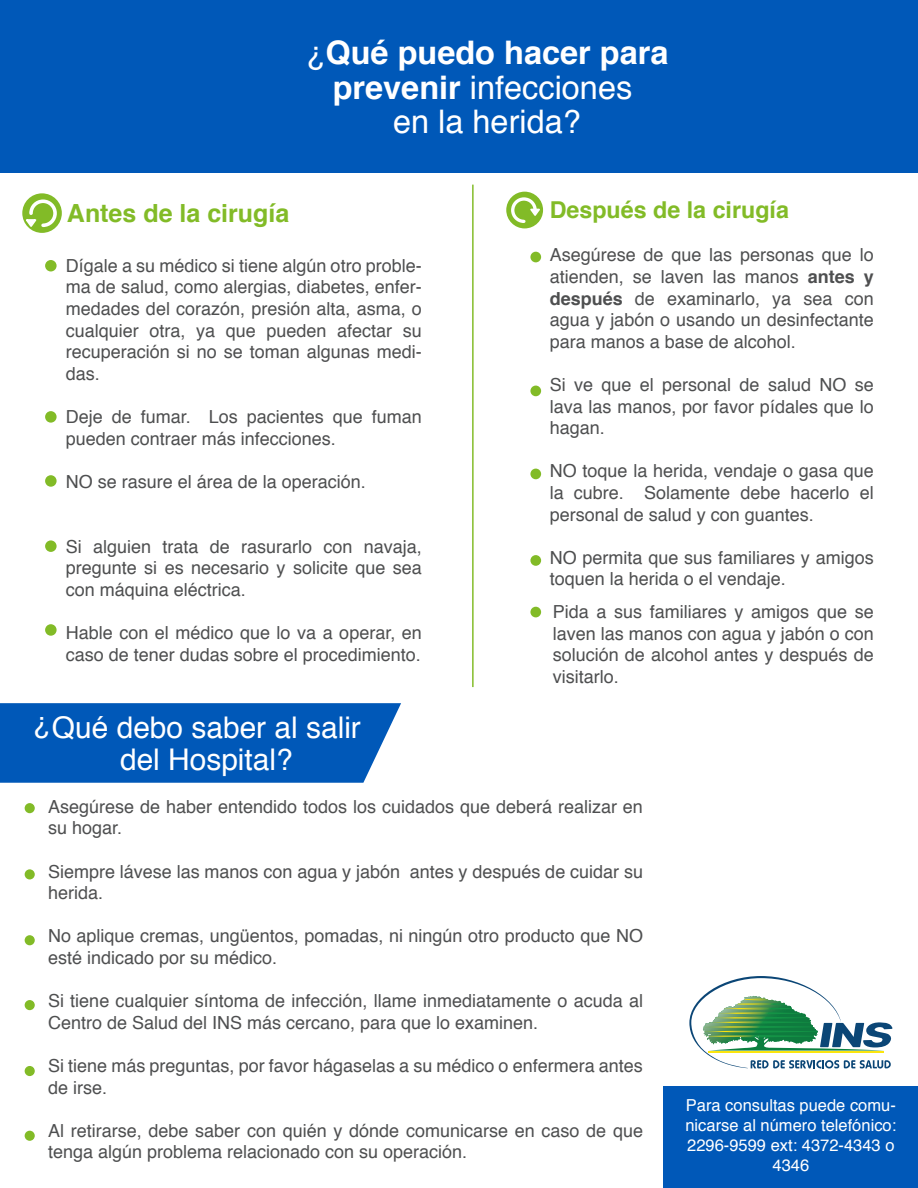
<style>
.page{position:relative;width:918px;height:1188px;background:#fff}
.page>*{position:absolute;margin:0;border:0;box-sizing:border-box;transform-origin:0 0}
.t1{font:700 32.4px/34.2px "Helvetica";color:#fff;text-align:center}
.t2{font:29.85px/31.5px "Helvetica";color:#fff;text-align:center}
.t3{font:700 25.05px "Helvetica";color:#82bb27}
.t4{font:700 23.25px "Helvetica";color:#82bb27}
.t5{font:18px/21.6px "Helvetica";color:#4e4f50}
.t6{font:16.5px/19.8px "Helvetica";color:#fff;text-align:center}
.s1{font-weight:400}
.s2{font-weight:700}
</style>
<div class="page">
<svg style="left:689px;top:976px;width:203px;height:93px"></svg>
<hr style="left:472px;top:185px;width:2px;height:502px;background:#82bb27">
<div style="left:0;top:0;width:918px;height:173px;background:#0058b8"></div>
<svg style="left:22px;top:193px;width:40px;height:40px"></svg>
<div style="left:45px;top:260px;width:12px;height:11px;background:#82bb27;border-radius:50%"></div>
<div style="left:45px;top:411px;width:12px;height:12px;background:#82bb27;border-radius:50%"></div>
<div style="left:45px;top:475px;width:12px;height:12px;background:#82bb27;border-radius:50%"></div>
<div style="left:45px;top:540px;width:12px;height:12px;background:#82bb27;border-radius:50%"></div>
<div style="left:45px;top:624px;width:12px;height:12px;background:#82bb27;border-radius:50%"></div>
<svg style="left:24px;top:198px;width:35px;height:31px"></svg>
<div style="left:530px;top:386px;width:11px;height:10px;background:#82bb27;border-radius:50%"></div>
<div style="left:530px;top:469px;width:11px;height:10px;background:#82bb27;border-radius:50%"></div>
<div style="left:530px;top:555px;width:11px;height:11px;background:#82bb27;border-radius:50%"></div>
<div style="left:530px;top:607px;width:11px;height:10px;background:#82bb27;border-radius:50%"></div>
<div style="left:530px;top:252px;width:11px;height:10px;background:#82bb27;border-radius:50%"></div>
<div style="left:506px;top:192px;width:37px;height:36px;background:#82bb27;border-radius:50%"></div>
<svg style="left:509px;top:196px;width:33px;height:29px"></svg>
<svg style="left:0;top:703px;width:401px;height:80px;background:#0d60bb"></svg>
<div style="left:25px;top:803px;width:10px;height:10px;background:#82bb27;border-radius:50%"></div>
<div style="left:25px;top:869px;width:10px;height:10px;background:#82bb27;border-radius:50%"></div>
<div style="left:25px;top:935px;width:10px;height:10px;background:#82bb27;border-radius:50%"></div>
<div style="left:25px;top:1000px;width:10px;height:10px;background:#82bb27;border-radius:50%"></div>
<div style="left:25px;top:1066px;width:10px;height:10px;background:#82bb27;border-radius:50%"></div>
<div style="left:25px;top:1131px;width:10px;height:10px;background:#82bb27;border-radius:50%"></div>
<div style="left:664px;top:1087px;width:254px;height:101px;background:#0058b8"></div>
<h1 class="t1" style="left:306px;top:36px;width:364px"><span class="s1">¿</span>Qué puedo hacer para prevenir <span class="s1">infecciones<br>en la herida?</span></h1>
<h3 class="t3" style="left:67px;top:193px;width:224px">Antes de la cirugía</h3>
<p class="t4" style="left:550px;top:191px;width:241px">Después de la cirugía</p>
<p class="t5" style="left:66px;top:255px;width:358px;text-align:justify">Dígale a su médico si tiene algún otro proble&shy;ma de salud, como alergias, diabetes, enfer&shy;medades del corazón, presión alta, asma, o cualquier otra, ya que pueden afectar su recuperación si no se toman algunas medi&shy;das.</p>
<p class="t5" style="left:66px;top:406px;width:358px">Deje de fumar. Los pacientes que fuman pueden contraer más infecciones.</p>
<p class="t5" style="left:66px;top:471px;width:302px">NO se rasure el área de la operación.</p>
<p class="t5" style="left:66px;top:536px;width:358px;text-align:justify">Si alguien trata de rasurarlo con navaja, pregunte si es necesario y solicite que sea con máquina eléctrica.</p>
<p class="t5" style="left:66px;top:622px;width:358px">Hable con el médico que lo va a operar, en caso de tener dudas sobre el procedimiento.</p>
<h2 class="t2" style="left:52px;top:713px;width:310px">Qué debo saber al salir del Hospital?</h2>
<h2 class="t2" style="left:51px;top:743px;width:18px;rotate:-180deg">?</h2>
<p class="t5" style="left:550px;top:245px;width:326px;text-align:justify">Asegúrese de que las personas que lo atienden, se laven las manos <span class="s2">antes y después</span> de examinarlo, ya sea con agua y jabón o usando un desinfectante para manos a base de alcohol.</p>
<p class="t5" style="left:550px;top:374px;width:326px;text-align:justify">Si ve que el personal de salud NO se lava las manos, por favor pídales que lo hagan.</p>
<p class="t5" style="left:550px;top:461px;width:326px;text-align:justify">NO toque la herida, vendaje o gasa que la cubre. Solamente debe hacerlo el personal de salud y con guantes.</p>
<p class="t5" style="left:550px;top:547px;width:326px">NO permita que sus familiares y amigos toquen la herida o el vendaje.</p>
<p class="t5" style="left:553px;top:601px;width:323px;text-align:justify">Pida a sus familiares y amigos que se laven las manos con agua y jabón o con solución de alcohol antes y después de visitarlo.</p>
<p class="t5" style="left:48px;top:796px;width:596px">Asegúrese de haber entendido todos los cuidados que deberá realizar en su hogar.</p>
<p class="t5" style="left:48px;top:861px;width:596px">Siempre lávese las manos con agua y jabón antes y después de cuidar su herida.</p>
<p class="t5" style="left:48px;top:926px;width:596px">No aplique cremas, ungüentos, pomadas, ni ningún otro producto que NO esté indicado por su médico.</p>
<p class="t5" style="left:48px;top:991px;width:596px">Si tiene cualquier síntoma de infección, llame inmediatamente o acuda al<br>Centro de Salud del INS más cercano, para que lo examinen.</p>
<p class="t5" style="left:48px;top:1055px;width:596px">Si tiene más preguntas, por favor hágaselas a su médico o enfermera antes de irse.</p>
<p class="t5" style="left:48px;top:1120px;width:596px">Al retirarse, debe saber con quién y dónde comunicarse en caso de que tenga algún problema relacionado con su operación.</p>
<p class="t6" style="left:685px;top:1096px;width:212px">Para consultas puede comu&shy;nicarse al número telefónico:<br>2296-9599 ext: 4372-4343 o<br>4346</p>
</div>
